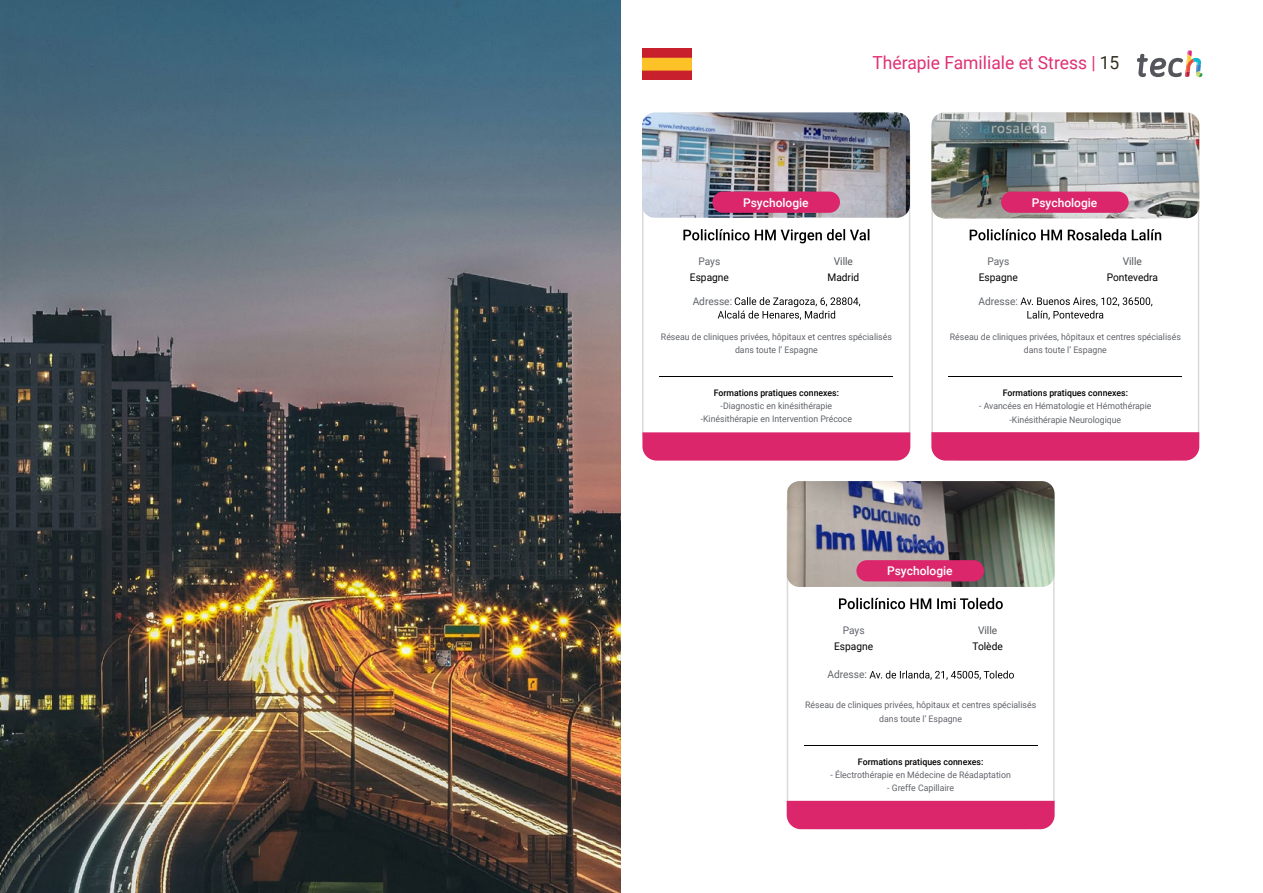
<style>
.page{position:relative;width:1263px;height:893px;background:#fff}
.page>*{position:absolute;margin:0;border:0;box-sizing:border-box;transform-origin:0 0}
.t1{font:18px "Roboto";color:#e03073}
.t2{font:500 12px "Roboto";color:#fff}
.t3{font:10.5px "Roboto";color:#000}
.t4{font:10.5px "Roboto";color:#61646a}
.t5{font:10.5px "Roboto";color:#52555b}
.t6{font:9px/13.5px "Roboto";color:#61646a;text-align:center}
.t7{font:500 9px "Roboto";color:#000}
.s1{color:#312e20}
</style>
<div class="page">
<svg style="left:1137px;top:50px;width:65px;height:28px"></svg>
<img style="left:0;top:0;width:621px;height:893px">
<img style="left:642px;top:49px;width:49px;height:30px">
<svg style="left:642px;top:134px;width:269px;height:315px"></svg>
<img style="left:642px;top:112px;width:268px;height:106px">
<svg style="left:642px;top:432px;width:268px;height:29px;background:#dd2e70"></svg>
<hr style="left:659px;top:377px;width:234px;height:1px;background:#000">
<svg style="left:718px;top:297px;width:142px;height:23px"></svg>
<div style="left:712px;top:192px;width:128px;height:21px;background:#dc266b;border-radius:11px"></div>
<svg style="left:683px;top:229px;width:186px;height:14px"></svg>
<svg style="left:931px;top:123px;width:269px;height:326px"></svg>
<img style="left:931px;top:112px;width:268px;height:106px">
<div style="left:1001px;top:192px;width:128px;height:21px;background:#dc266b;border-radius:11px"></div>
<svg style="left:931px;top:432px;width:268px;height:29px;background:#dc2c6f"></svg>
<hr style="left:948px;top:377px;width:234px;height:1px;background:#000">
<svg style="left:1020px;top:297px;width:132px;height:23px"></svg>
<svg style="left:970px;top:229px;width:191px;height:11px"></svg>
<svg style="left:786px;top:490px;width:269px;height:340px"></svg>
<img style="left:787px;top:481px;width:267px;height:106px">
<div style="left:856px;top:560px;width:128px;height:21px;background:#dc266b;border-radius:11px"></div>
<div style="left:787px;top:801px;width:267px;height:28px;background:#dc266b"></div>
<hr style="left:804px;top:745px;width:233px;height:1px;background:#000">
<svg style="left:869px;top:671px;width:145px;height:9px"></svg>
<svg style="left:839px;top:598px;width:164px;height:11px"></svg>
<h1 class="t1" style="left:872px;top:50px;width:248px">Thérapie Familiale et Stress | <span class="s1">15</span></h1>
<h2 class="t2" style="left:749px;top:193px;width:54px">Médecine</h2>
<h2 class="t2" style="left:743px;top:194px;width:67px">Psychologie</h2>
<h2 class="t2" style="left:1032px;top:194px;width:67px">Psychologie</h2>
<p class="t4" style="left:698px;top:254px;width:23px">Pays</p>
<p class="t3" style="left:690px;top:270px;width:41px">Espagne</p>
<p class="t5" style="left:834px;top:254px;width:21px">Ville</p>
<p class="t3" style="left:827px;top:270px;width:33px">Madrid</p>
<p class="t4" style="left:987px;top:254px;width:23px">Pays</p>
<p class="t3" style="left:979px;top:270px;width:41px">Espagne</p>
<p class="t5" style="left:1123px;top:254px;width:21px">Ville</p>
<p class="t3" style="left:1107px;top:270px;width:53px">Pontevedra</p>
<p class="t4" style="left:693px;top:294px;width:41px">Adresse:</p>
<p class="t6" style="left:661px;top:329px;width:232px">Réseau de cliniques privées, hôpitaux et centres spécialisés dans toute l’ Espagne</p>
<p class="t7" style="left:714px;top:386px;width:127px">Formations pratiques connexes:</p>
<p class="t6" style="left:701px;top:399px;width:153px">-Diagnostic en kinésithérapie -Kinésithérapie en Intervention Précoce</p>
<p class="t4" style="left:978px;top:294px;width:41px">Adresse:</p>
<p class="t6" style="left:950px;top:329px;width:232px">Réseau de cliniques privées, hôpitaux et centres spécialisés dans toute l’ Espagne</p>
<p class="t7" style="left:1003px;top:387px;width:127px">Formations pratiques connexes:</p>
<p class="t6" style="left:979px;top:399px;width:174px">- Avancées en Hématologie et Hémothérapie -Kinésithérapie Neurologique</p>
<h2 class="t2" style="left:887px;top:563px;width:67px">Psychologie</h2>
<p class="t4" style="left:843px;top:622px;width:23px">Pays</p>
<p class="t3" style="left:834px;top:639px;width:41px">Espagne</p>
<p class="t5" style="left:978px;top:622px;width:21px">Ville</p>
<p class="t3" style="left:972px;top:639px;width:32px">Tolède</p>
<p class="t4" style="left:827px;top:667px;width:41px">Adresse:</p>
<p class="t6" style="left:805px;top:698px;width:232px">Réseau de cliniques privées, hôpitaux et centres spécialisés dans toute l’ Espagne</p>
<p class="t7" style="left:858px;top:755px;width:127px">Formations pratiques connexes:</p>
<p class="t6" style="left:830px;top:768px;width:182px">- Électrothérapie en Médecine de Réadaptation</p>
<p class="t6" style="left:887px;top:781px;width:68px">- Greffe Capillaire</p>
</div>
